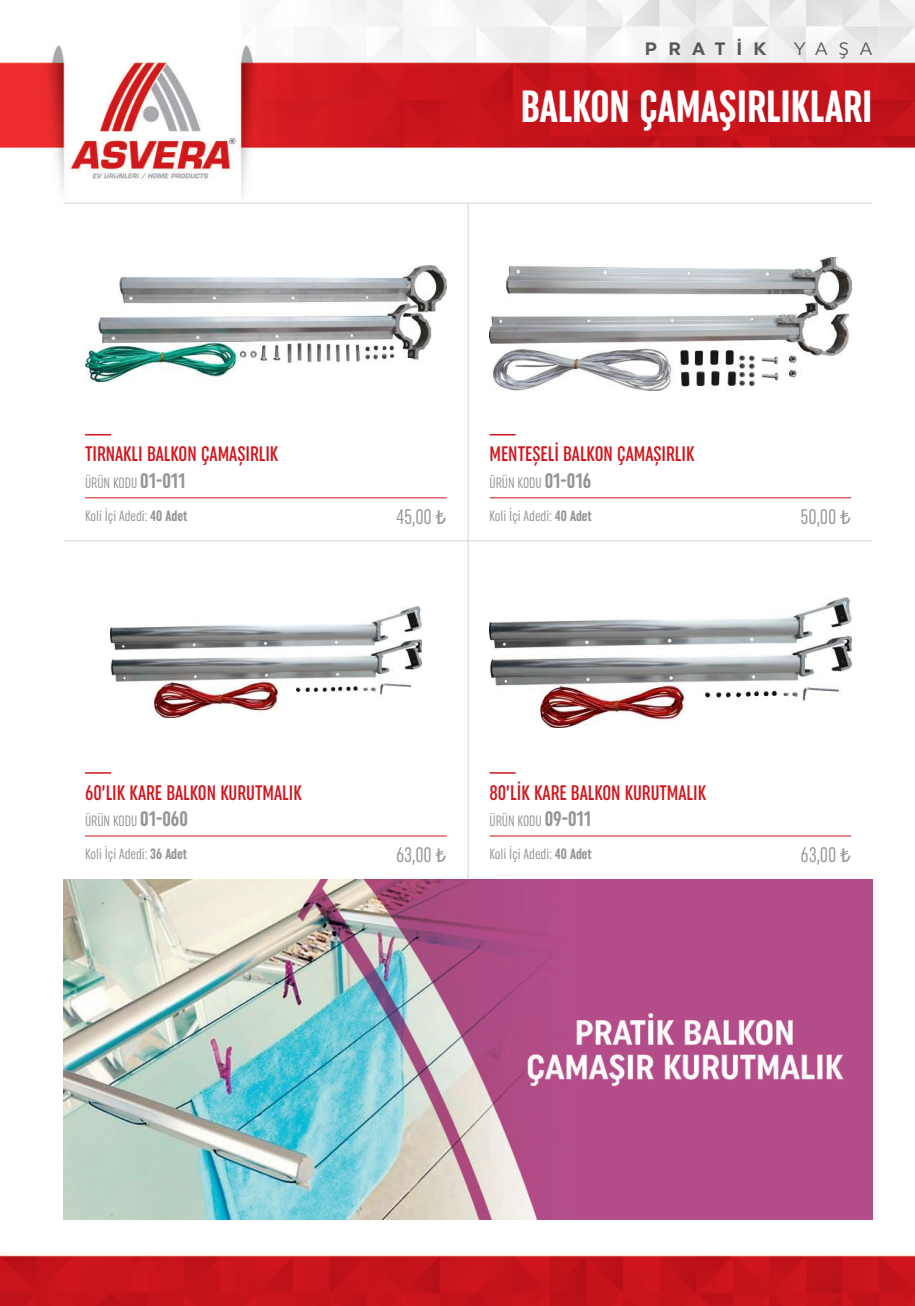
<style>
.page{position:relative;width:915px;height:1306px;background:#fff}
.page>*{position:absolute;margin:0;border:0;box-sizing:border-box;transform-origin:0 0}
.t1{font:45px "Uniform Pro Xcon Bld";color:#fff}
.t2{font:500 21px "Uniform Pro Xcon";color:#d1161e}
.t3{font:21px "Uniform Pro Xcon";color:#939598}
.t4{font:18px "Uniform Pro Bld";letter-spacing:.62em;color:#57585a}
.t5{font:18px "Uniform Pro";color:#57585a}
.t6{font:15px "Uniform Pro Xcon";color:#939598}
.s1{font-family:"Uniform Pro Xcon Bld";font-size:21px}
.s2{font-family:"Uniform Pro Xcon Bld"}
.s3{font-family:"Myriad Pro"}
</style>
<div class="page">
<img style="left:0;top:0;width:914px;height:1305px">
<hr style="left:64px;top:203px;width:808px;height:1px;background:#d1d2d4">
<hr style="left:467px;top:203px;width:1px;height:676px;background:#d1d2d4">
<hr style="left:64px;top:540px;width:808px;height:1px;background:#d1d2d4">
<img style="left:85px;top:266px;width:361px;height:116px">
<hr style="left:85px;top:497px;width:361px;height:1px;background:#d1161e">
<svg style="left:85px;top:434px;width:26px;height:1px"></svg>
<img style="left:110px;top:606px;width:311px;height:112px">
<hr style="left:85px;top:835px;width:361px;height:1px;background:#d1161e">
<svg style="left:85px;top:772px;width:26px;height:1px"></svg>
<img style="left:489px;top:258px;width:361px;height:132px">
<hr style="left:489px;top:497px;width:361px;height:1px;background:#d1161e">
<svg style="left:489px;top:434px;width:26px;height:1px"></svg>
<img style="left:489px;top:597px;width:361px;height:130px">
<hr style="left:489px;top:835px;width:361px;height:1px;background:#d1161e">
<svg style="left:489px;top:772px;width:26px;height:1px"></svg>
<img style="left:64px;top:879px;width:808px;height:339px">
<p class="t4" style="left:644px;top:39px;width:123px">PRATİK</p>
<p class="t5" style="left:793px;top:39px;width:80px">YAŞA</p>
<h1 class="t1" style="left:520px;top:79px;width:353px">BALKON ÇAMAŞIRLIKLARI</h1>
<h2 class="t2" style="left:85px;top:441px;width:195px">TIRNAKLI BALKON ÇAMAŞIRLIK</h2>
<p class="t6" style="left:85px;top:473px;width:102px">ÜRÜN KODU <span class="s1">01-011</span></p>
<p class="t6" style="left:85px;top:507px;width:104px">Koli İçi Adedi: <span class="s2">40 Adet</span></p>
<h2 class="t3" style="left:396px;top:503px;width:52px">45,00 <span class="s3">₺</span></h2>
<h2 class="t2" style="left:489px;top:441px;width:206px">MENTEŞELI BALKON ÇAMAŞIRLIK</h2>
<p class="t6" style="left:489px;top:473px;width:103px">ÜRÜN KODU <span class="s1">01-016</span></p>
<p class="t6" style="left:489px;top:507px;width:104px">Koli İçi Adedi: <span class="s2">40 Adet</span></p>
<h2 class="t3" style="left:800px;top:503px;width:52px">50,00 <span class="s3">₺</span></h2>
<h2 class="t2" style="left:85px;top:779px;width:218px">60’LIK KARE BALKON KURUTMALIK</h2>
<p class="t6" style="left:85px;top:811px;width:104px">ÜRÜN KODU <span class="s1">01-060</span></p>
<p class="t6" style="left:85px;top:845px;width:104px">Koli İçi Adedi: <span class="s2">36 Adet</span></p>
<h2 class="t3" style="left:396px;top:841px;width:52px">63,00 <span class="s3">₺</span></h2>
<h2 class="t2" style="left:489px;top:779px;width:218px">80’LIK KARE BALKON KURUTMALIK</h2>
<p class="t6" style="left:489px;top:811px;width:103px">ÜRÜN KODU <span class="s1">09-011</span></p>
<p class="t6" style="left:489px;top:845px;width:104px">Koli İçi Adedi: <span class="s2">40 Adet</span></p>
<h2 class="t3" style="left:800px;top:841px;width:52px">63,00 <span class="s3">₺</span></h2>
</div>
